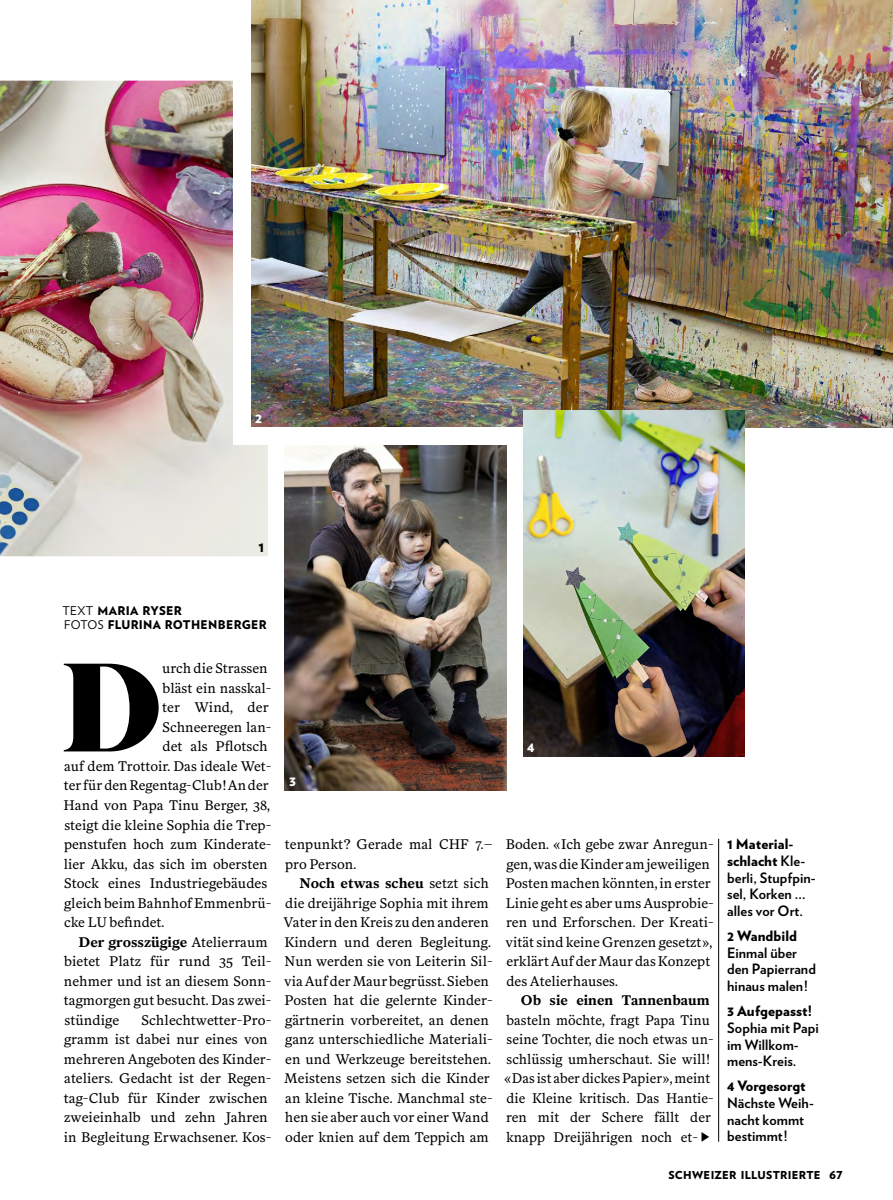
<style>
.page{position:relative;width:893px;height:1200px;background:#fff}
.page>*{position:absolute;margin:0;border:0;box-sizing:border-box;transform-origin:0 0}
._501_a___Initial_Sup{font:900 125.25px "Superior Title";color:#000}
._801_Legi_9_5_VBold{font:700 14.25px/16.6px "Verlag";letter-spacing:.005em;color:#000}
._801_Legi_9_5_VBold-2{font:900 14.25px "Verlag";color:#fff}
._801_Legi_9_5_VBold-3{font:900 14.25px "Verlag";color:#000}
._502_LT_SupTxt_BS_EZ{font:13.8px/19.5px "Superior Text";color:#000}
._501_a___Initial_Sup-2{font:13.8px "Superior Text";color:#000}
._400_AUTOR_VerBlack{font:900 12px/14.2px "Verlag";letter-spacing:.03em;color:#000}
.t1{font:900 10.95px "Verlag";letter-spacing:.025em;color:#000}
.s1{font-weight:400}
.s2{font-weight:700}
.s3{font-weight:900}
</style>
<div class="page">
<img style="left:0;top:80px;width:285px;height:493px">
<img style="left:251px;top:0;width:642px;height:427px">
<img style="left:523px;top:410px;width:221px;height:346px">
<img style="left:285px;top:445px;width:221px;height:345px">
<div style="left:234px;top:0;width:17px;height:444px;background:#fff"></div>
<div style="left:234px;top:427px;width:289px;height:17px;background:#fff"></div>
<hr style="left:718px;top:838px;width:1px;height:303px;background:#000">
<p class="_801_Legi_9_5_VBold-2" style="left:255px;top:405px;width:8px">2</p>
<p class="_801_Legi_9_5_VBold-3" style="left:259px;top:535px;width:7px">1</p>
<p class="_400_AUTOR_VerBlack" style="left:62px;top:602px;width:206px"><span class="s1">TEXT</span> MARIA RYSER<br><span class="s1">FOTOS</span> FLURINA ROTHENBERGER</p>
<p class="_501_a___Initial_Sup" style="left:61px;top:628px;width:102px">D</p>
<p class="_501_a___Initial_Sup-2" style="left:162px;top:659px;width:107px">urch die Strassen</p>
<p class="_501_a___Initial_Sup-2" style="left:162px;top:679px;width:111px">bläst ein nasskal-</p>
<p class="_501_a___Initial_Sup-2" style="left:162px;top:698px;width:108px">ter Wind, der</p>
<p class="_501_a___Initial_Sup-2" style="left:162px;top:718px;width:111px">Schneeregen lan-</p>
<p class="_501_a___Initial_Sup-2" style="left:163px;top:737px;width:107px">det als Pflotsch</p>
<p class="_501_a___Initial_Sup-2" style="left:64px;top:757px;width:209px">auf dem Trottoir. Das ideale Wet-</p>
<p class="_501_a___Initial_Sup-2" style="left:64px;top:776px;width:206px">ter für den Regentag-Club! An der</p>
<p class="_501_a___Initial_Sup-2" style="left:63px;top:796px;width:208px">Hand von Papa Tinu Berger, 38,</p>
<p class="_501_a___Initial_Sup-2" style="left:64px;top:815px;width:209px">steigt die kleine Sophia die Trep-</p>
<p class="_501_a___Initial_Sup-2" style="left:64px;top:835px;width:208px">penstufen hoch zum Kinderate-</p>
<p class="_501_a___Initial_Sup-2" style="left:64px;top:854px;width:206px">lier Akku, das sich im obersten</p>
<p class="_501_a___Initial_Sup-2" style="left:64px;top:874px;width:205px">Stock eines Industriegebäudes</p>
<p class="_501_a___Initial_Sup-2" style="left:64px;top:893px;width:209px">gleich beim Bahnhof Emmenbrü-</p>
<p class="_501_a___Initial_Sup-2" style="left:64px;top:913px;width:102px">cke LU befindet.</p>
<p class="_502_LT_SupTxt_BS_EZ" style="left:64px;top:932px;width:209px;text-indent:15px"><span class="s2">Der grosszügige</span> Atelierraum bietet Platz für rund 35 Teil&shy;nehmer und ist an diesem Sonn&shy;tagmorgen gut besucht. Das zwei&shy;stündige</p>
<p class="_502_LT_SupTxt_BS_EZ" style="left:64px;top:1010px;width:209px;text-indent:77px">Schlechtwetter-Pro&shy;gramm ist dabei nur eines von mehreren Angeboten des Kinder&shy;ateliers. Gedacht ist der Regen&shy;tag-Club für Kinder zwischen zweieinhalb und zehn Jahren in Begleitung Erwachsener. Kos-</p>
<p class="_801_Legi_9_5_VBold-2" style="left:289px;top:769px;width:8px">3</p>
<p class="_502_LT_SupTxt_BS_EZ" style="left:285px;top:834px;width:209px">tenpunkt? Gerade mal CHF 7.– pro Person.</p>
<p class="_502_LT_SupTxt_BS_EZ" style="left:283px;top:873px;width:211px;text-indent:16px"><span class="s2">Noch etwas scheu</span> setzt sich die dreijährige Sophia mit ihrem<br>Vater in den Kreis zu den anderen<br>Kindern und deren Begleitung.<br>Nun werden sie von Leiterin Sil&shy;via Auf der Maur begrüsst. Sieben<br>Posten hat die gelernte Kinder&shy;gärtnerin vorbereitet, an denen ganz unterschiedliche Materiali&shy;en und Werkzeuge bereitstehen.<br>Meistens setzen sich die Kinder an kleine Tische. Manchmal ste&shy;hen sie aber auch vor einer Wand oder knien auf dem Teppich am</p>
<p class="_801_Legi_9_5_VBold-2" style="left:527px;top:735px;width:9px">4</p>
<p class="_502_LT_SupTxt_BS_EZ" style="left:505px;top:834px;width:210px">Boden. «Ich gebe zwar Anregun&shy;gen, was die Kinder am jeweiligen<br>Posten machen könnten, in erster<br>Linie geht es aber ums Ausprobie&shy;ren und Erforschen. Der Kreati&shy;vität sind keine Grenzen gesetzt», erklärt Auf der Maur das Konzept des Atelierhauses.</p>
<p class="_502_LT_SupTxt_BS_EZ" style="left:504px;top:990px;width:211px;text-indent:17px"><span class="s2">Ob sie einen Tannenbaum </span>basteln möchte, fragt Papa Tinu seine Tochter, die noch etwas un&shy;schlüssig umherschaut. Sie will! «Das ist aber dickes Papier», meint die Kleine kritisch. Das Hantie&shy;ren mit der Schere fällt der knapp Dreijährigen noch et-</p>
<p class="_801_Legi_9_5_VBold" style="left:727px;top:834px;width:90px"><span class="s3">1 Material&shy;schlacht</span> Kle&shy;berli, Stupfpin&shy;sel, Korken ... alles vor Ort.</p>
<p class="_801_Legi_9_5_VBold" style="left:727px;top:926px;width:90px"><span class="s3">2 Wandbild<br></span>Einmal über den Papierrand hinaus malen!</p>
<p class="_801_Legi_9_5_VBold" style="left:727px;top:1001px;width:93px"><span class="s3">3 Aufgepasst!<br></span>Sophia mit Papi im Willkom&shy;mens-Kreis.</p>
<p class="_801_Legi_9_5_VBold" style="left:727px;top:1076px;width:88px"><span class="s3">4 Vorgesorgt<br></span>Nächste Weih&shy;nacht kommt bestimmt!</p>
<p class="t1" style="left:668px;top:1165px;width:154px">SCHWEIZER ILLUSTRIERTE</p>
<p class="t1" style="left:829px;top:1165px;width:15px">67</p>
</div>
